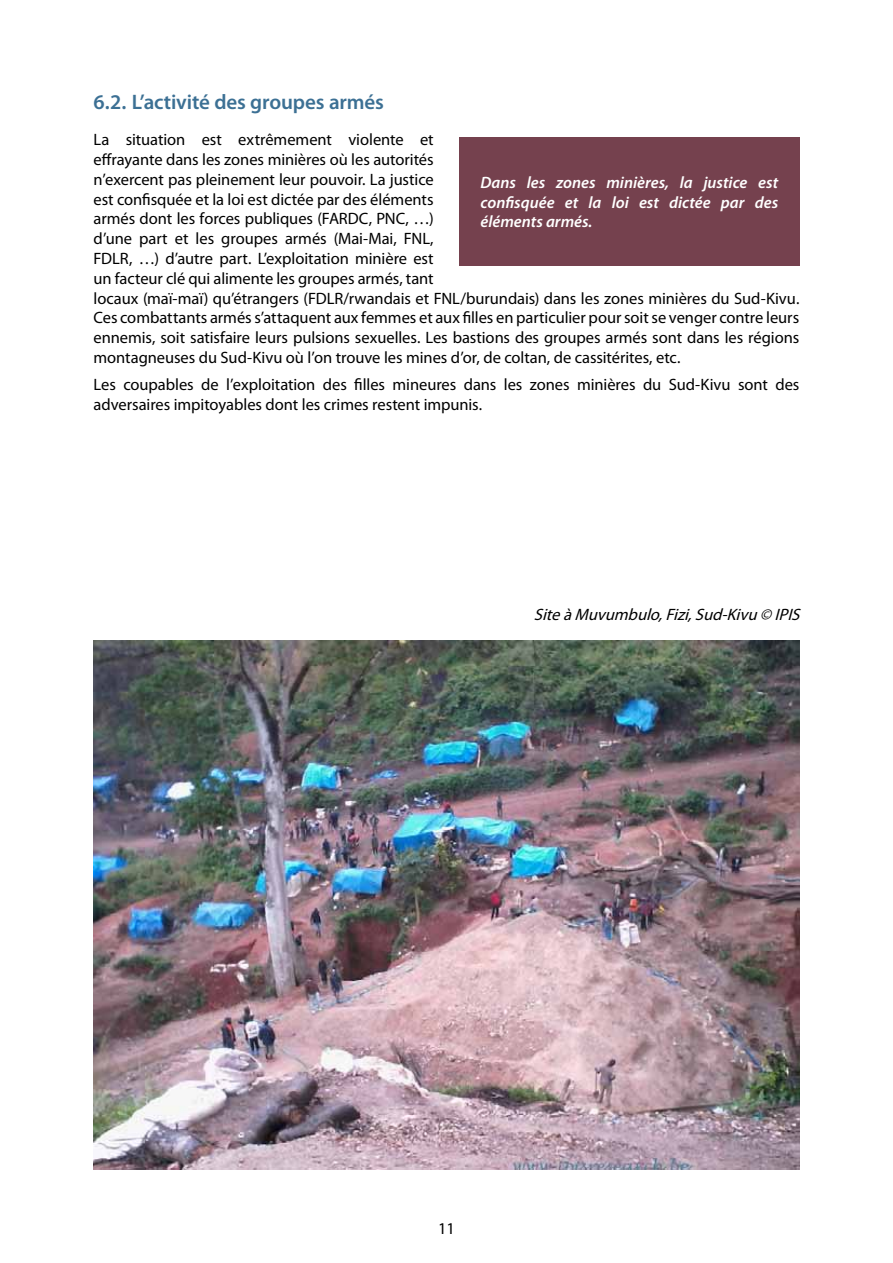
<style>
.page{position:relative;width:893px;height:1263px;background:#fff}
.page>*{position:absolute;margin:0;border:0;box-sizing:border-box;transform-origin:0 0}
.t1{font:600 21px "Myriad Pro";letter-spacing:-.005em;color:#3c7094}
.t2{font:16.5px/19.8px "Myriad Pro";letter-spacing:-.005em;color:#000}
.t3{font:italic 600 16.5px/19.8px "Myriad Pro";color:#fff;text-align:justify}
.t4{font:italic 16.5px "Myriad Pro";color:#000}
</style>
<div class="page">
<img style="left:94px;top:640px;width:705px;height:529px">
<div style="left:459px;top:137px;width:340px;height:129px;background:#75414e"></div>
<p class="t1" style="left:94px;top:91px;width:292px">6.2. L’activité des groupes armés</p>
<p class="t2" style="left:94px;top:130px;width:707px">La situation est extrêmement violente et<br>effrayante dans les zones minières où les autorités<br>n’exercent pas pleinement leur pouvoir. La justice<br>est confisquée et la loi est dictée par des éléments<br>armés dont les forces publiques (FARDC, PNC, …)<br>d’une part et les groupes armés (Mai-Mai, FN L,<br>FDLR, …) d’autre part. L’exploitation minière est<br>un facteur clé qui alimente les groupes armés, tant<br>locaux (maï-maï) qu’étrangers (FDLR/rwandais et FN L/burundais) dans les zones minières du Sud-Kivu.<br>Ces combattants armés s’attaquent aux femmes et aux filles en particulier pour soit se venger contre leurs ennemis, soit satisfaire leurs pulsions sexuelles. Les bastions des groupes armés sont dans les régions montagneuses du Sud-Kivu où l’on trouve les mines d’or, de coltan, de cassitérites, etc.</p>
<p class="t2" style="left:94px;top:375px;width:707px">Les coupables de l’exploitation des filles mineures dans les zones minières du Sud-Kivu sont des adversaires impitoyables dont les crimes restent impunis.</p>
<p class="t3" style="left:480px;top:173px;width:299px">Dans les zones minières, la justice est confisquée et la loi est dictée par des éléments armés.</p>
<p class="t4" style="left:534px;top:606px;width:262px">SiteàMuvumbulo,Fizi,Sud-Kivu© I PIS</p>
<p class="t2" style="left:438px;top:1218px;width:18px">11</p>
</div>
